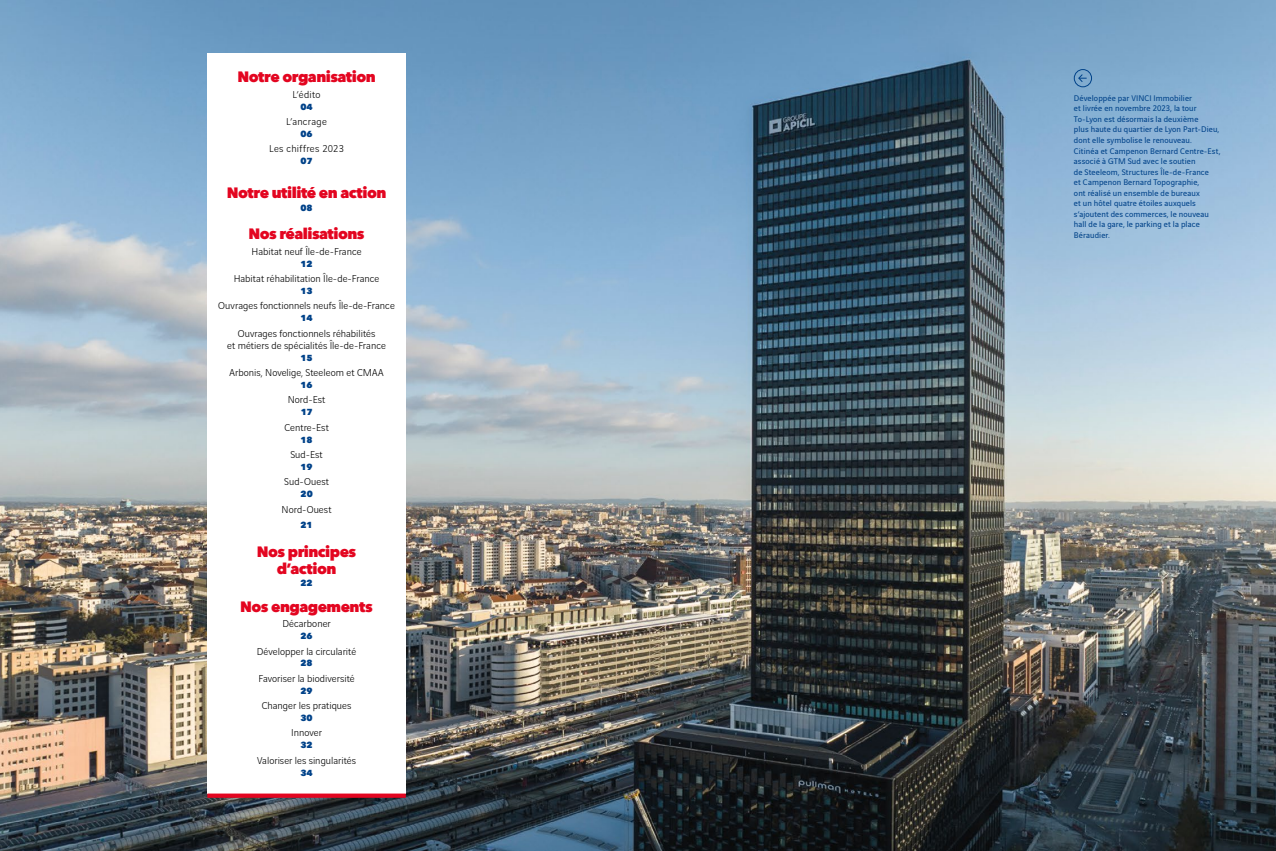
<style>
.page{position:relative;width:1276px;height:851px;background:#fff}
.page>*{position:absolute;margin:0;border:0;box-sizing:border-box;transform-origin:0 0}
.t1{font:800 15px/17.5px "Avenir Next";letter-spacing:-.035em;color:#e30520;text-align:center}
.t2{font:300 10.62px/11.9px "Vinci Sans";letter-spacing:.005em;color:#000;text-align:center}
.t3{font:300 10.62px "Vinci Sans";letter-spacing:.03em;color:#000}
.t4{font:8.75px/10.5px "Vinci Sans";letter-spacing:.01em;color:#004289}
.t5{font:800 8.75px "Avenir Next";letter-spacing:-.02em;color:#004289}
</style>
<div class="page">
<img style="left:0;top:0;width:1276px;height:850px">
<div style="left:207px;top:53px;width:199px;height:740px;background:#fff"></div>
<svg style="left:207px;top:793px;width:199px;height:4px"></svg>
<div style="left:1074px;top:69px;width:18px;height:18px;border:1px solid #004289;border-radius:50%"></div>
<svg style="left:1078px;top:74px;width:8px;height:9px"></svg>
<h1 class="t1" style="left:237px;top:68px;width:140px">Notre organisation</h1>
<p class="t2" style="left:293px;top:87px;width:29px">L’édito</p>
<p class="t5" style="left:300px;top:101px;width:14px">04</p>
<p class="t3" style="left:286px;top:114px;width:42px">L’ancrage</p>
<p class="t5" style="left:300px;top:128px;width:14px">06</p>
<p class="t3" style="left:269px;top:141px;width:76px">Les chiffres 2023</p>
<p class="t5" style="left:301px;top:156px;width:13px">07</p>
<h1 class="t1" style="left:227px;top:184px;width:161px">Notre utilité en action</h1>
<p class="t5" style="left:300px;top:203px;width:14px">08</p>
<h1 class="t1" style="left:248px;top:225px;width:118px">Nos réalisations</h1>
<p class="t2" style="left:251px;top:244px;width:112px">Habitat neuf Île-de-France</p>
<p class="t5" style="left:300px;top:258px;width:13px">12</p>
<p class="t2" style="left:234px;top:272px;width:147px">Habitat réhabilitation Île-de-France</p>
<p class="t5" style="left:301px;top:285px;width:13px">13</p>
<p class="t2" style="left:218px;top:299px;width:178px">Ouvrages fonctionnels neufs Île-de-France</p>
<p class="t5" style="left:300px;top:313px;width:14px">14</p>
<p class="t2" style="left:227px;top:326px;width:160px">Ouvrages fonctionnels réhabilités<br>et métiers de spécialités Île-de-France</p>
<p class="t5" style="left:301px;top:352px;width:13px">15</p>
<p class="t2" style="left:229px;top:365px;width:155px">Arbonis, Novelige, Steeleom et CMAA</p>
<p class="t5" style="left:301px;top:379px;width:13px">16</p>
<p class="t2" style="left:288px;top:393px;width:39px">Nord-Est</p>
<p class="t5" style="left:301px;top:406px;width:13px">17</p>
<p class="t2" style="left:284px;top:420px;width:46px">Centre-Est</p>
<p class="t5" style="left:300px;top:434px;width:13px">18</p>
<p class="t2" style="left:290px;top:447px;width:34px">Sud-Est</p>
<p class="t5" style="left:301px;top:461px;width:13px">19</p>
<p class="t2" style="left:284px;top:475px;width:46px">Sud-Ouest</p>
<p class="t5" style="left:300px;top:488px;width:14px">20</p>
<p class="t2" style="left:282px;top:502px;width:51px">Nord-Ouest</p>
<p class="t5" style="left:300px;top:519px;width:14px">21</p>
<h1 class="t1" style="left:257px;top:542px;width:101px">Nos principes d’action</h1>
<p class="t5" style="left:300px;top:577px;width:14px">22</p>
<h1 class="t1" style="left:240px;top:597px;width:134px">Nos engagements</h1>
<p class="t2" style="left:282px;top:616px;width:50px">Décarboner</p>
<p class="t5" style="left:300px;top:630px;width:14px">26</p>
<p class="t2" style="left:257px;top:644px;width:101px">Développer la circularité</p>
<p class="t5" style="left:300px;top:657px;width:14px">28</p>
<p class="t2" style="left:258px;top:671px;width:98px">Favoriser la biodiversité</p>
<p class="t5" style="left:300px;top:685px;width:14px">29</p>
<p class="t2" style="left:262px;top:698px;width:91px">Changer les pratiques</p>
<p class="t5" style="left:300px;top:712px;width:14px">30</p>
<p class="t2" style="left:291px;top:726px;width:32px">Innover</p>
<p class="t5" style="left:300px;top:739px;width:14px">32</p>
<p class="t2" style="left:257px;top:753px;width:100px">Valoriser les singularités</p>
<p class="t5" style="left:300px;top:767px;width:14px">34</p>
<p class="t4" style="left:1074px;top:92px;width:148px">Développée par VINCI Immobilier<br>et livrée en novembre 2023, la tour To-Lyon est désormais la deuxième<br>plus haute du quartier de Lyon Part-Dieu, dont elle symbolise le renouveau.<br>Citinéa et Campenon Bernard Centre-Est, associé à GTM Sud avec le soutien<br>de Steeleom, Structures Île-de-France<br>et Campenon Bernard Topographie,<br>ont réalisé un ensemble de bureaux<br>et un hôtel quatre étoiles auxquels s’ajoutent des commerces, le nouveau hall de la gare, le parking et la place Béraudier.</p>
</div>
